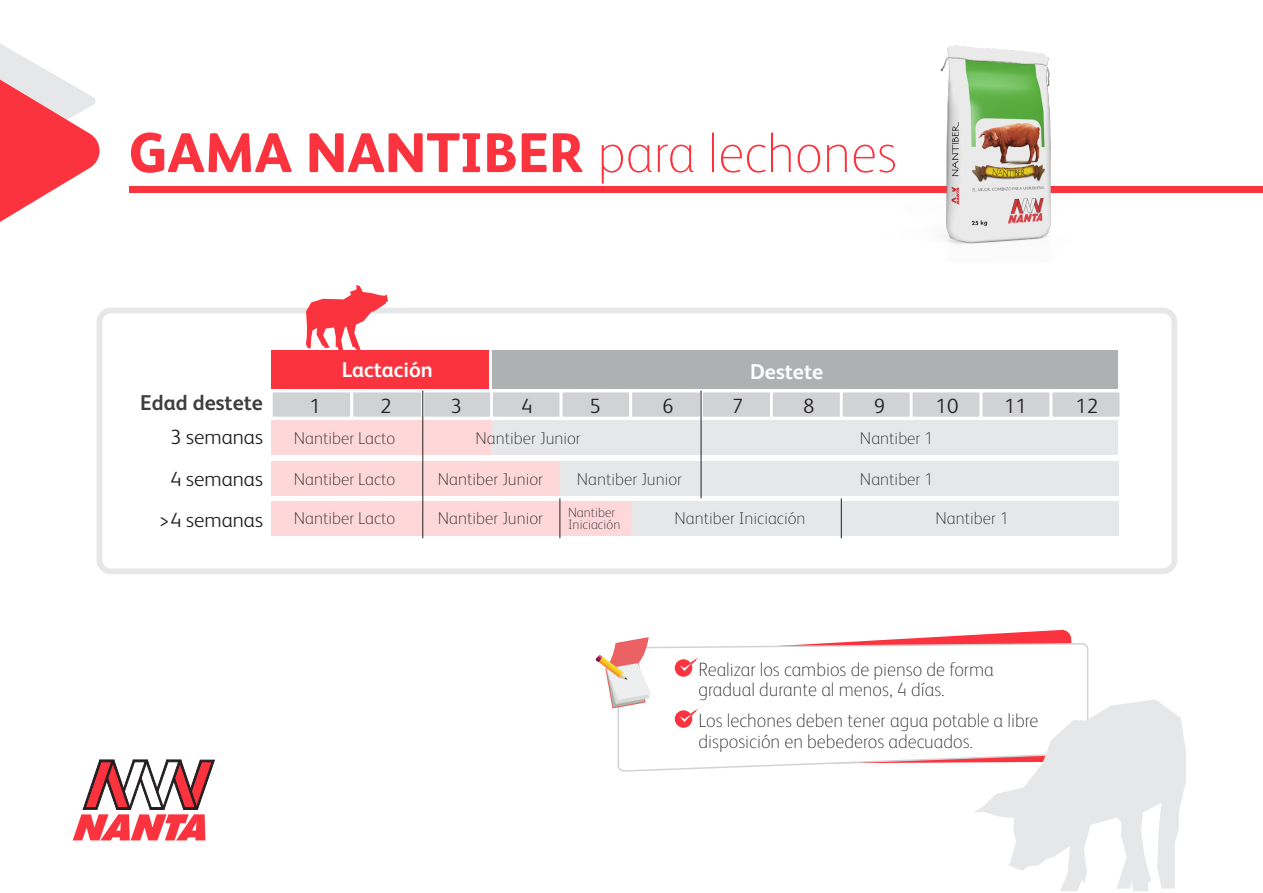
<style>
.page{position:relative;width:1263px;height:893px;background:#fff}
.page>*{position:absolute;margin:0;border:0;box-sizing:border-box;transform-origin:0 0}
.t1{font:800 55.95px "FS Albert Pro";color:#fb333e}
.t2{font:700 21.45px "FS Albert Pro";color:#fff}
.t3{font:700 21.45px "FS Albert Pro";color:#3e3e3f}
.t4{font:300 20.7px/41.5px "FS Albert Pro";color:#231f20;text-align:center}
.t5{font:100 19.35px/20.9px "FS Albert Pro";color:#231f20}
.t6{font:100 17.1px "FS Albert Pro";color:#231f20}
.t7{font:100 13.5px/11.7px "FS Albert Pro";color:#231f20}
.s1{font-weight:100}
</style>
<div class="page">
<svg style="left:848px;top:630px;width:224px;height:12px"></svg>
<svg style="left:617px;top:642px;width:472px;height:129px"></svg>
<svg style="left:973px;top:699px;width:213px;height:192px"></svg>
<svg style="left:72px;top:759px;width:143px;height:82px"></svg>
<svg style="left:596px;top:637px;width:55px;height:71px"></svg>
<div style="left:675px;top:659px;width:17px;height:18px;background:#fb333e;border-radius:50%"></div>
<svg style="left:677px;top:658px;width:21px;height:14px"></svg>
<div style="left:675px;top:710px;width:17px;height:18px;background:#fb333e;border-radius:50%"></div>
<svg style="left:677px;top:709px;width:21px;height:14px"></svg>
<div style="left:97px;top:308px;width:1080px;height:266px;border:6px solid #e6e7e9;border-radius:12px"></div>
<div style="left:271px;top:350px;width:218px;height:38px;background:#fb333e"></div>
<div style="left:270px;top:390px;width:83px;height:29px;background:#d1d2d4;border:3px solid #fff"></div>
<div style="left:271px;top:420px;width:220px;height:35px;background:#fed7d9"></div>
<div style="left:271px;top:461px;width:290px;height:34px;background:#fed7d9"></div>
<div style="left:271px;top:501px;width:360px;height:35px;background:#fed7d9"></div>
<div style="left:491px;top:420px;width:627px;height:35px;background:#e6e7e9"></div>
<div style="left:560px;top:461px;width:558px;height:34px;background:#e6e7e9"></div>
<div style="left:631px;top:501px;width:487px;height:35px;background:#e6e7e9"></div>
<div style="left:350px;top:390px;width:74px;height:29px;background:#d1d2d4;border:3px solid #fff"></div>
<div style="left:421px;top:390px;width:73px;height:29px;background:#d1d2d4;border:3px solid #fff"></div>
<div style="left:490px;top:390px;width:72px;height:29px;background:#d1d2d4;border:3px solid #fff"></div>
<div style="left:560px;top:390px;width:72px;height:29px;background:#d1d2d4;border:3px solid #fff"></div>
<div style="left:629px;top:390px;width:74px;height:29px;background:#d1d2d4;border:3px solid #fff"></div>
<div style="left:700px;top:390px;width:73px;height:29px;background:#d1d2d4;border:3px solid #fff"></div>
<div style="left:770px;top:390px;width:73px;height:29px;background:#d1d2d4;border:3px solid #fff"></div>
<div style="left:840px;top:390px;width:72px;height:29px;background:#d1d2d4;border:3px solid #fff"></div>
<div style="left:910px;top:390px;width:72px;height:29px;background:#d1d2d4;border:3px solid #fff"></div>
<div style="left:980px;top:390px;width:72px;height:29px;background:#d1d2d4;border:3px solid #fff"></div>
<div style="left:1050px;top:390px;width:72px;height:29px;background:#d1d2d4;border:3px solid #fff"></div>
<div style="left:492px;top:351px;width:626px;height:38px;background:#aeb1b1"></div>
<hr style="left:422px;top:391px;width:1px;height:147px;background:#231f20">
<hr style="left:701px;top:391px;width:1px;height:107px;background:#231f20">
<hr style="left:841px;top:498px;width:1px;height:40px;background:#231f20">
<hr style="left:560px;top:498px;width:1px;height:40px;background:#231f20">
<svg style="left:306px;top:285px;width:82px;height:65px"></svg>
<div style="left:129px;top:186px;width:1134px;height:7px;background:#fb333e"></div>
<img style="left:940px;top:45px;width:111px;height:199px">
<svg style="left:0;top:43px;width:100px;height:179px"></svg>
<h1 class="t1" style="left:129px;top:109px;width:770px">GAMA NANTIBER <span class="s1">para lechones</span></h1>
<p class="t3" style="left:140px;top:387px;width:124px">Edad destete</p>
<p class="t4" style="left:159px;top:415px;width:106px">3 semanas<br>4 semanas &gt;4 semanas</p>
<p class="t2" style="left:342px;top:355px;width:93px">Lactación</p>
<p class="t2" style="left:750px;top:356px;width:75px">Destete</p>
<p class="t4" style="left:309px;top:383px;width:13px">1</p>
<p class="t4" style="left:380px;top:383px;width:13px">2</p>
<p class="t4" style="left:450px;top:383px;width:13px">3</p>
<p class="t4" style="left:521px;top:383px;width:13px">4</p>
<p class="t4" style="left:589px;top:383px;width:13px">5</p>
<p class="t4" style="left:662px;top:383px;width:13px">6</p>
<p class="t4" style="left:732px;top:383px;width:13px">7</p>
<p class="t4" style="left:803px;top:383px;width:13px">8</p>
<p class="t4" style="left:874px;top:383px;width:13px">9</p>
<p class="t4" style="left:935px;top:383px;width:24px">10</p>
<p class="t4" style="left:1004px;top:383px;width:24px">11</p>
<p class="t4" style="left:1075px;top:383px;width:24px">12</p>
<p class="t6" style="left:475px;top:427px;width:107px">Nantiber Junior</p>
<p class="t6" style="left:438px;top:468px;width:107px">Nantiber Junior</p>
<p class="t6" style="left:577px;top:468px;width:107px">Nantiber Junior</p>
<p class="t6" style="left:438px;top:507px;width:107px">Nantiber Junior</p>
<p class="t6" style="left:674px;top:507px;width:133px">Nantiber Iniciación</p>
<p class="t6" style="left:935px;top:507px;width:75px">Nantiber 1</p>
<p class="t6" style="left:860px;top:427px;width:75px">Nantiber 1</p>
<p class="t6" style="left:860px;top:468px;width:75px">Nantiber 1</p>
<p class="t6" style="left:294px;top:427px;width:103px">Nantiber Lacto</p>
<p class="t6" style="left:294px;top:468px;width:103px">Nantiber Lacto</p>
<p class="t6" style="left:294px;top:507px;width:103px">Nantiber Lacto</p>
<p class="t7" style="left:568px;top:506px;width:54px">Nantiber<br>Iniciación</p>
<p class="t5" style="left:698px;top:658px;width:297px">Realizar los cambios de pienso de forma gradual durante al menos, 4 días.</p>
<p class="t5" style="left:698px;top:709px;width:341px">Los lechones deben tener agua potable a libre disposición en bebederos adecuados.</p>
</div>
